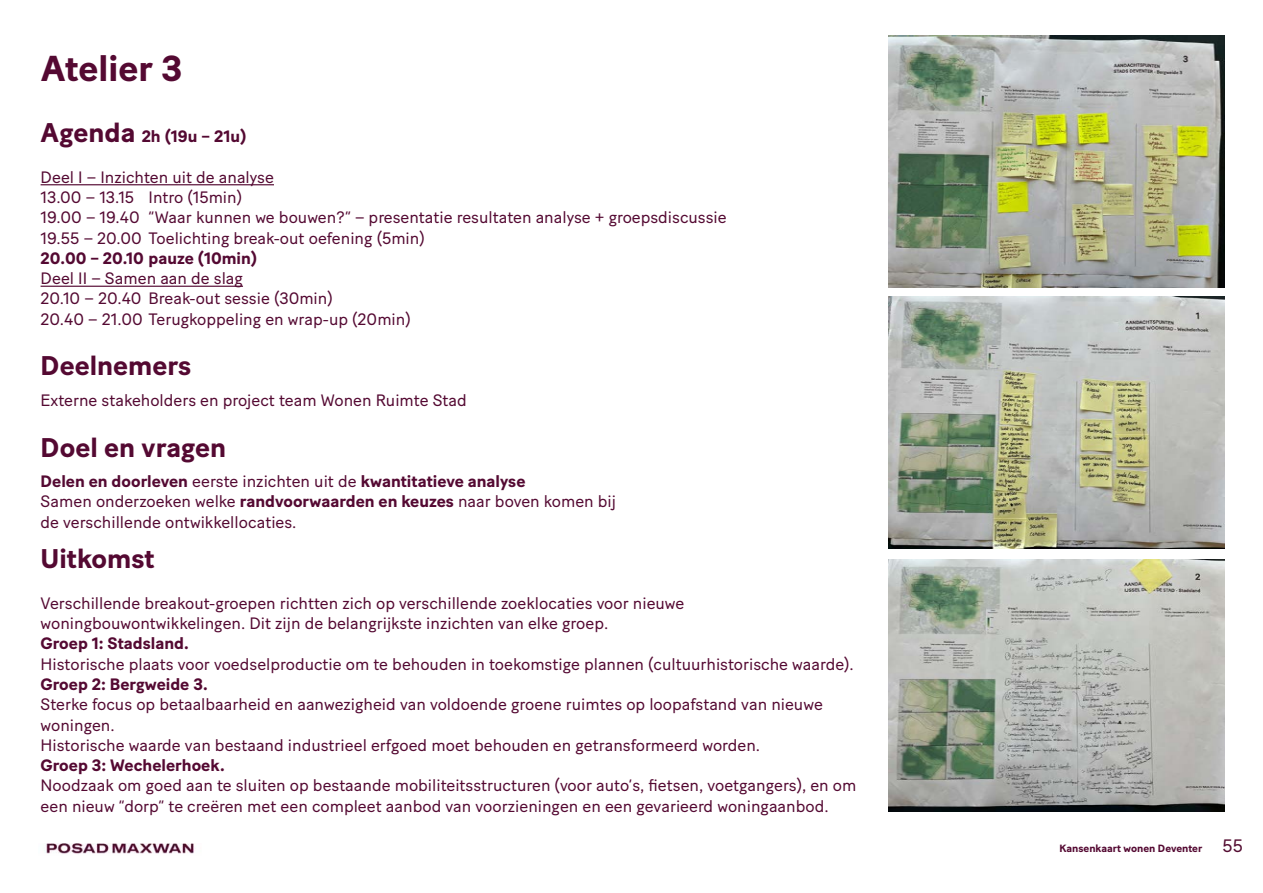
<style>
.page{position:relative;width:1263px;height:893px;background:#fff}
.page>*{position:absolute;margin:0;border:0;box-sizing:border-box;transform-origin:0 0}
.t1{font:700 36px "Baton Turbo";color:#540932}
.t2{font:700 27px "Baton Turbo";color:#540932}
.t3{font:16.5px/20.2px "Baton Turbo";color:#540932}
.t4{font:700 16.5px "Baton Turbo";color:#540932}
.t5{font:700 10.5px "Baton Turbo";color:#540932}
.s1{font-size:27px}
.s2{font-weight:700}
.s3{font-weight:400;font-size:18px;color:#540d32}
</style>
<div class="page">
<img style="left:45px;top:843px;width:150px;height:11px">
<img style="left:889px;top:36px;width:336px;height:252px">
<img style="left:889px;top:559px;width:336px;height:252px">
<img style="left:889px;top:297px;width:336px;height:252px">
<hr style="left:41px;top:184px;width:233px;height:1px;background:#540932">
<hr style="left:41px;top:286px;width:202px;height:1px;background:#540932">
<h1 class="t1" style="left:41px;top:41px;width:143px">Atelier 3</h1>
<p class="t4" style="left:41px;top:124px;width:207px"><span class="s1">Agenda</span> 2h (19u – 21u)</p>
<p class="t3" style="left:41px;top:165px;width:688px">Deel I – Inzichten uit de analyse<br>13.00 – 13.15 Intro (15min)<br>19.00 – 19.40 “Waar kunnen we bouwen?” – presentatie resultaten analyse + groepsdiscussie 19.55 – 20.00 Toelichting break-out oefening (5min)</p>
<p class="t4" style="left:41px;top:245px;width:218px">20.00 – 20.10 pauze (10min)</p>
<p class="t3" style="left:41px;top:267px;width:372px">Deel II – Samen aan de slag<br>20.10 – 20.40 Break-out sessie (30min)<br>20.40 – 21.00 Terugkoppeling en wrap-up (20min)</p>
<h2 class="t2" style="left:41px;top:345px;width:152px">Deelnemers</h2>
<p class="t3" style="left:41px;top:388px;width:428px">Externe stakeholders en project team Wonen Ruimte Stad</p>
<h2 class="t2" style="left:41px;top:427px;width:187px">Doel en vragen</h2>
<p class="t3" style="left:41px;top:470px;width:577px"><span class="s2">Delen en doorleven</span> eerste inzichten uit de <span class="s2">kwantitatieve analyse<br></span>Samen onderzoeken welke <span class="s2">randvoorwaarden en keuzes</span> naar boven komen bij de verschillende ontwikkellocaties.</p>
<h2 class="t2" style="left:41px;top:538px;width:116px">Uitkomst</h2>
<p class="t3" style="left:41px;top:591px;width:645px">Verschillende breakout-groepen richtten zich op verschillende zoeklocaties voor nieuwe woningbouwontwikkelingen. Dit zijn de belangrijkste inzichten van elke groep.</p>
<p class="t4" style="left:41px;top:631px;width:150px">Groep 1: Stadsland.</p>
<p class="t3" style="left:41px;top:652px;width:815px">Historische plaats voor voedselproductie om te behouden in toekomstige plannen (cultuurhistorische waarde).</p>
<p class="t4" style="left:41px;top:672px;width:169px">Groep 2: Bergweide 3.</p>
<p class="t3" style="left:41px;top:693px;width:784px">Sterke focus op betaalbaarheid en aanwezigheid van voldoende groene ruimtes op loopafstand van nieuwe woningen.<br>Historische waarde van bestaand industrieel erfgoed moet behouden en getransformeerd worden.</p>
<p class="t4" style="left:41px;top:753px;width:186px">Groep 3: Wechelerhoek.</p>
<p class="t3" style="left:41px;top:774px;width:817px">Noodzaak om goed aan te sluiten op bestaande mobiliteitsstructuren (voor auto’s, fietsen, voetgangers), en om een nieuw “dorp” te creëren met een compleet aanbod van voorzieningen en een gevarieerd woningaanbod.</p>
<p class="t5" style="left:1059px;top:841px;width:185px">Kansenkaart wonen Deventer <span class="s3">55</span></p>
</div>
